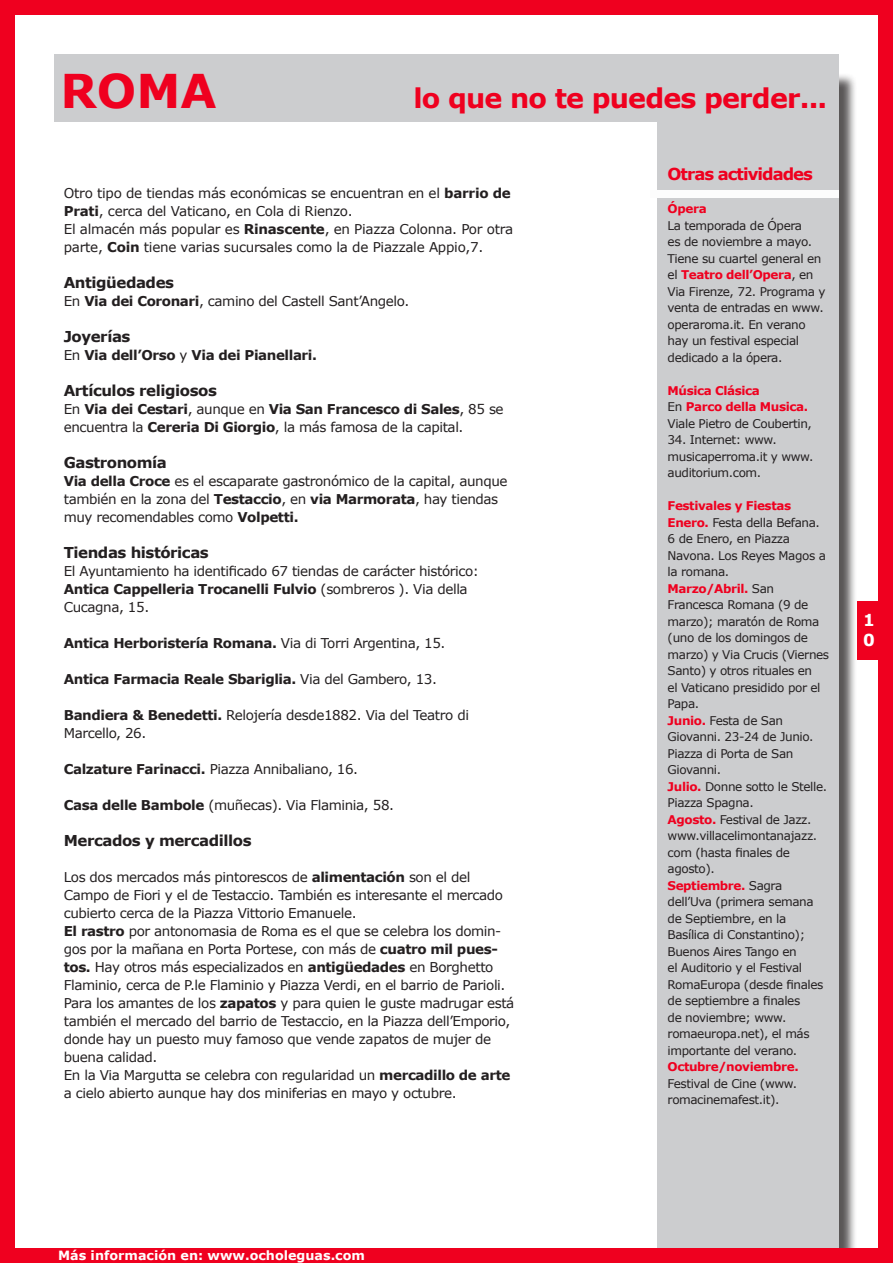
<style>
.page{position:relative;width:893px;height:1263px;background:#fff}
.page>*{position:absolute;margin:0;border:0;box-sizing:border-box;transform-origin:0 0}
.tit_31pt{font:700 46.5px "Verdana";color:#ef001f}
.tit_31pt-2{font:700 27px "Verdana";letter-spacing:-.03em;color:#ef001f}
.t1{font:700 16.5px "Verdana";letter-spacing:-.06em;color:#ef001f}
.t2{font:700 16.5px "Verdana";color:#fff}
.tit_10pt{font:700 15px "Verdana";letter-spacing:-.03em;color:#231f20}
.tit_10pt-2{font:13.5px/18px "Verdana";letter-spacing:-.03em;color:#231f20}
.t3{font:700 13.5px/18px "Verdana";letter-spacing:-.03em;color:#231f20}
.t4{font:700 12.75px "Verdana";color:#fff}
.tex_gen_lateral{font:12px/16.5px "Verdana";letter-spacing:-.035em;color:#231f20}
.tex_gen_lateral-2{font:700 12px "Verdana";letter-spacing:-.035em;color:#ef001f}
.s1{font-weight:700}
.s2{font-weight:400}
.s3{font-weight:700;color:#ef001f}
</style>
<div class="page">
<div style="left:54px;top:54px;width:785px;height:68px;background:#cccdcf"></div>
<div style="left:660px;top:73px;width:198px;height:1190px;background:#231f20;opacity:.75"></div>
<div style="left:658px;top:71px;width:181px;height:1182px;background:#cccdcf"></div>
<div style="left:651px;top:191px;width:188px;height:7px;background:#fcfcfc"></div>
<div style="left:0;top:1248px;width:893px;height:15px;background:#ef001f"></div>
<div style="left:0;top:0;width:893px;height:14px;background:#ef001f"></div>
<div style="left:0;top:0;width:14px;height:1263px;background:#ef001f"></div>
<div style="left:878px;top:0;width:15px;height:1263px;background:#ef001f"></div>
<div style="left:857px;top:601px;width:23px;height:59px;background:#ef001f"></div>
<p class="tit_31pt" style="left:61px;top:61px;width:158px">ROMA</p>
<p class="tit_31pt-2" style="left:414px;top:81px;width:415px">lo que no te puedes perder...</p>
<p class="tit_10pt-2" style="left:64px;top:184px;width:449px">Otro tipo de tiendas más económicas se encuentran en el <span class="s1">barrio de<br>Prati</span>, cerca del Vaticano, en Cola di Rienzo.</p>
<p class="tit_10pt-2" style="left:64px;top:220px;width:451px">El almacén más popular es <span class="s1">Rinascente</span>, en Piazza Colonna. Por otra parte, <span class="s1">Coin</span> tiene varias sucursales como la de Piazzale Appio,7.</p>
<p class="tit_10pt" style="left:64px;top:273px;width:112px">Antigüedades</p>
<p class="tit_10pt-2" style="left:64px;top:292px;width:347px">En <span class="s1">Via dei Coronari</span>, camino del Castell Sant’Angelo.</p>
<p class="tit_10pt" style="left:64px;top:327px;width:68px">Joyerías</p>
<p class="t3" style="left:64px;top:346px;width:255px"><span class="s2">En</span> Via dell’Orso <span class="s2">y</span> Via dei Pianellari.</p>
<p class="tit_10pt" style="left:64px;top:381px;width:155px">Artículos religiosos</p>
<p class="tit_10pt-2" style="left:64px;top:400px;width:441px">En <span class="s1">Via dei Cestari</span>, aunque en <span class="s1">Via San Francesco di Sales</span>, 85 se encuentra la <span class="s1">Cereria Di Giorgio</span>, la más famosa de la capital.</p>
<p class="tit_10pt" style="left:64px;top:453px;width:105px">Gastronomía</p>
<p class="tit_10pt-2" style="left:64px;top:472px;width:445px"><span class="s1">Via della Croce</span> es el escaparate gastronómico de la capital, aunque también en la zona del <span class="s1">Testaccio</span>, en <span class="s1">via Marmorata</span>, hay tiendas muy recomendables como <span class="s1">Volpetti.</span></p>
<p class="tit_10pt" style="left:64px;top:543px;width:147px">Tiendas históricas</p>
<p class="tit_10pt-2" style="left:64px;top:562px;width:417px">El Ayuntamiento ha identificado 67 tiendas de carácter histórico:</p>
<p class="t3" style="left:64px;top:580px;width:405px">Antica Cappelleria Trocanelli Fulvio <span class="s2">(sombreros ). Via della<br>Cucagna, 15.</span></p>
<p class="t3" style="left:64px;top:634px;width:383px">Antica Herboristería Romana. <span class="s2">Via di Torri Argentina, 15.</span></p>
<p class="t3" style="left:64px;top:670px;width:375px">Antica Farmacia Reale Sbariglia. <span class="s2">Via del Gambero, 13.</span></p>
<p class="tit_10pt-2" style="left:64px;top:706px;width:407px"><span class="s1">Bandiera &amp; Benedetti.</span> Relojería desde1882. Via del Teatro di</p>
<p class="tit_10pt-2" style="left:64px;top:724px;width:84px">Marcello, 26.</p>
<p class="tit_10pt-2" style="left:64px;top:760px;width:296px"><span class="s1">Calzature Farinacci.</span> Piazza Annibaliano, 16.</p>
<p class="tit_10pt-2" style="left:64px;top:796px;width:332px"><span class="s1">Casa delle Bambole</span> (muñecas). Via Flaminia, 58.</p>
<p class="tit_10pt" style="left:64px;top:831px;width:189px">Mercados y mercadillos</p>
<p class="tit_10pt-2" style="left:64px;top:868px;width:441px">Los dos mercados más pintorescos de <span class="s1">alimentación</span> son el del<br>Campo de Fiori y el de Testaccio. También es interesante el mercado cubierto cerca de la Piazza Vittorio Emanuele.</p>
<p class="tit_10pt-2" style="left:64px;top:922px;width:443px"><span class="s1">El rastro</span> por antonomasia de Roma es el que se celebra los domin&shy;gos por la mañana en Porta Portese, con más de <span class="s1">cuatro mil pues&shy;tos.</span> Hay otros más especializados en <span class="s1">antigüedades</span> en Borghetto Flaminio, cerca de P.le Flaminio y Piazza Verdi, en el barrio de Parioli.</p>
<p class="tit_10pt-2" style="left:64px;top:994px;width:452px">Para los amantes de los <span class="s1">zapatos</span> y para quien le guste madrugar está también el mercado del barrio de Testaccio, en la Piazza dell’Emporio, donde hay un puesto muy famoso que vende zapatos de mujer de buena calidad.</p>
<p class="tit_10pt-2" style="left:64px;top:1066px;width:448px">En la Via Margutta se celebra con regularidad un <span class="s1">mercadillo de arte </span>a cielo abierto aunque hay dos miniferias en mayo y octubre.</p>
<p class="t1" style="left:668px;top:163px;width:147px">Otras actividades</p>
<p class="tex_gen_lateral-2" style="left:668px;top:201px;width:41px">Ópera</p>
<p class="tex_gen_lateral" style="left:668px;top:217px;width:159px">La temporada de Ópera<br>es de noviembre a mayo.<br>Tiene su cuartel general en el <span class="s3">Teatro dell’Opera</span>, en<br>Via Firenze, 72. Programa y venta de entradas en www. operaroma.it. En verano hay un festival especial dedicado a la ópera.</p>
<p class="tex_gen_lateral-2" style="left:668px;top:382px;width:94px">Música Clásica</p>
<p class="tex_gen_lateral" style="left:668px;top:399px;width:146px">En <span class="s3">Parco della Musica.<br></span>Viale Pietro de Coubertin,</p>
<p class="tex_gen_lateral" style="left:668px;top:432px;width:147px">34. Internet: www. musicaperroma.it y www. auditorium.com.</p>
<p class="tex_gen_lateral-2" style="left:668px;top:498px;width:125px">Festivales y Fiestas</p>
<p class="tex_gen_lateral" style="left:668px;top:514px;width:160px"><span class="s3">Enero.</span> Festa della Befana.<br>6 de Enero, en Piazza<br>Navona. Los Reyes Magos a la romana.</p>
<p class="tex_gen_lateral" style="left:668px;top:580px;width:163px"><span class="s3">Marzo/Abril.</span> San<br>Francesca Romana (9 de marzo); maratón de Roma (uno de los domingos de marzo) y Via Crucis (Viernes<br>Santo) y otros rituales en<br>el Vaticano presidido por el<br>Papa.</p>
<p class="tex_gen_lateral" style="left:668px;top:712px;width:147px"><span class="s3">Junio.</span> Festa de San<br>Giovanni. 23-24 de Junio.<br>Piazza di Porta de San<br>Giovanni.</p>
<p class="tex_gen_lateral" style="left:668px;top:778px;width:161px"><span class="s3">Julio.</span> Donne sotto le Stelle.<br>Piazza Spagna.</p>
<p class="tex_gen_lateral" style="left:668px;top:811px;width:151px"><span class="s3">Agosto.</span> Festival de Jazz. www.villacelimontanajazz. com (hasta finales de agosto).</p>
<p class="tex_gen_lateral" style="left:668px;top:877px;width:157px"><span class="s3">Septiembre.</span> Sagra dell’Uva (primera semana de Septiembre, en la<br>Basílica di Constantino);<br>Buenos Aires Tango en<br>el Auditorio y el Festival<br>RomaEuropa (desde finales de septiembre a finales<br>de noviembre; www. romaeuropa.net), el más importante del verano.</p>
<p class="tex_gen_lateral" style="left:668px;top:1059px;width:133px"><span class="s3">Octubre/noviembre.<br></span>Festival de Cine (www. romacinemafest.it).</p>
<p class="t2" style="left:863px;top:609px;width:13px">1</p>
<p class="t2" style="left:863px;top:629px;width:13px">0</p>
<p class="t4" style="left:58px;top:1247px;width:308px">Más información en: www.ocholeguas.com</p>
</div>
